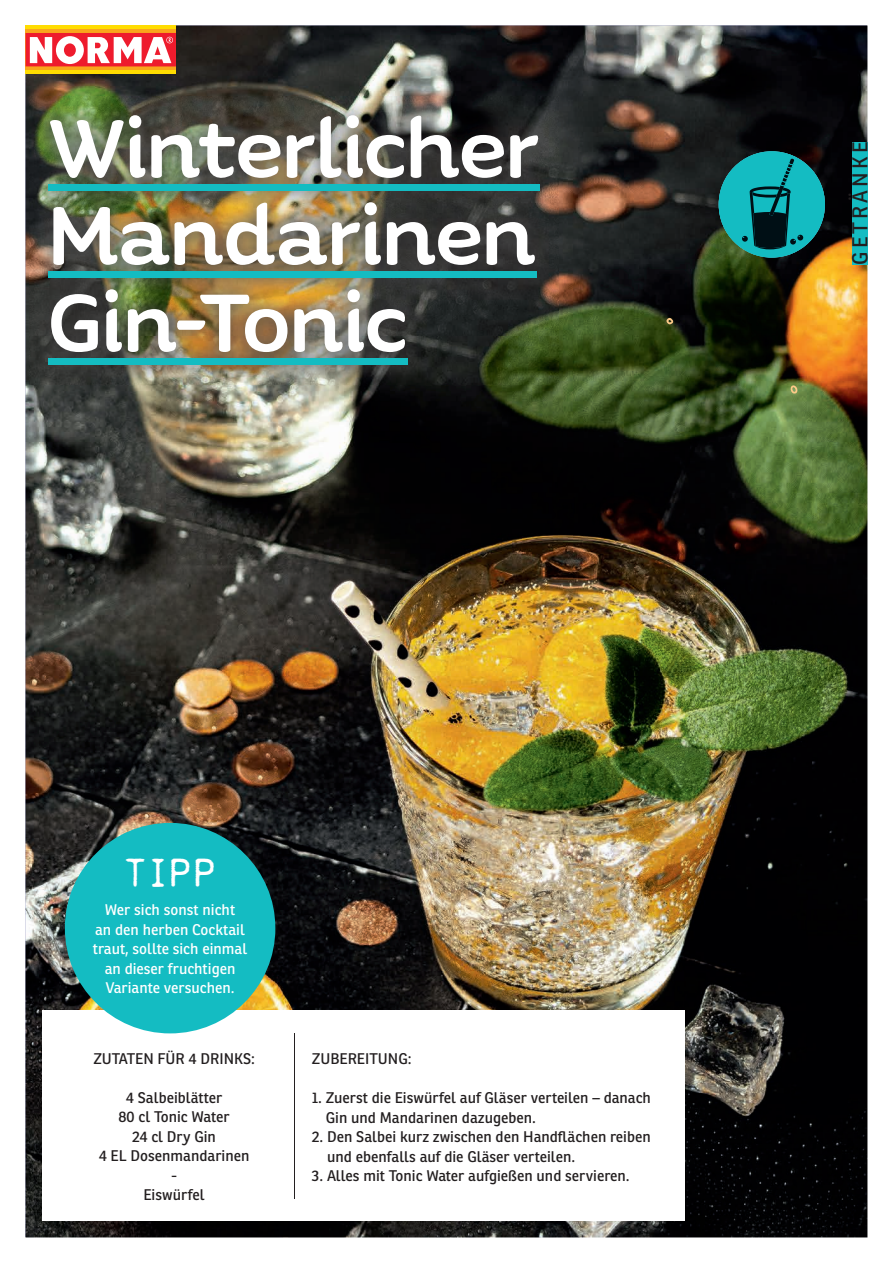
<style>
.page{position:relative;width:893px;height:1263px;background:#fff}
.page>*{position:absolute;margin:0;border:0;box-sizing:border-box;transform-origin:0 0}
.t1{font:500 90px/87px "Quenda";letter-spacing:-.015em;color:#fff;text-align:justify}
.t2{font:37.5px "Chainprinter";color:#fff}
.t3{font:21px "Ronnia";letter-spacing:.15em;color:#231f20}
.t4{font:15px/19.5px "Ronnia";color:#231f20}
.t5{font:15px/19.5px "Ronnia";color:#fff;text-align:center}
</style>
<div class="page">
<img style="left:26px;top:26px;width:841px;height:1211px">
<div style="left:43px;top:1010px;width:642px;height:210px;background:#fff"></div>
<svg style="left:790px;top:385px;width:8px;height:9px"></svg>
<svg style="left:666px;top:318px;width:7px;height:6px"></svg>
<svg style="left:719px;top:151px;width:106px;height:107px;background:#138082"></svg>
<div style="left:852px;top:142px;width:15px;height:123px;background:#14bcc2"></div>
<hr style="left:294px;top:1033px;width:1px;height:166px;background:#231f20">
<img style="left:29px;top:97px;width:529px;height:288px">
<div style="left:48px;top:185px;width:492px;height:6px;background:#14bcc2"></div>
<div style="left:48px;top:272px;width:489px;height:6px;background:#14bcc2"></div>
<div style="left:48px;top:359px;width:360px;height:6px;background:#14bcc2"></div>
<div style="left:65px;top:823px;width:210px;height:210px;background:#14bcc2;border-radius:50%"></div>
<div style="left:26px;top:26px;width:150px;height:48px;background:#ffdc01"></div>
<div style="left:26px;top:29px;width:150px;height:41px;background:linear-gradient(to right,#f9a51b,#f9a51b)"></div>
<div style="left:26px;top:33px;width:150px;height:33px;background:#ee1b2d"></div>
<svg style="left:30px;top:36px;width:143px;height:28px"></svg>
<h1 class="t1" style="left:48px;top:108px;width:493px">Winterlicher Mandarinen Gin-Tonic</h1>
<h3 class="t3" style="left:847px;top:265px;width:124px;rotate:-90deg">GETRÄNKE</h3>
<h2 class="t2" style="left:123px;top:850px;width:95px">Tipp</h2>
<p class="t5" style="left:93px;top:900px;width:156px">Wer sich sonst nicht<br>an den herben Cocktail traut, sollte sich einmal an dieser fruchtigen<br>Variante versuchen.</p>
<p class="t4" style="left:93px;top:1049px;width:163px">ZUTATEN FÜR 4 DRINKS:</p>
<p class="t4" style="left:99px;top:1088px;width:152px;text-align:center">4 Salbeiblätter<br>80 cl Tonic Water<br>24 cl Dry Gin<br>4 EL Dosenmandarinen -<br>Eiswürfel</p>
<p class="t4" style="left:312px;top:1049px;width:101px">ZUBEREITUNG:</p>
<p class="t4" style="left:326px;top:1088px;width:327px;text-indent:-14px">1. Zuerst die Eiswürfel auf Gläser verteilen – danach<br>Gin und Mandarinen dazugeben.</p>
<p class="t4" style="left:327px;top:1127px;width:325px;text-indent:-15px">2. Den Salbei kurz zwischen den Handflächen reiben und ebenfalls auf die Gläser verteilen.</p>
<p class="t4" style="left:312px;top:1166px;width:319px">3. Alles mit Tonic Water aufgießen und servieren.</p>
</div>
